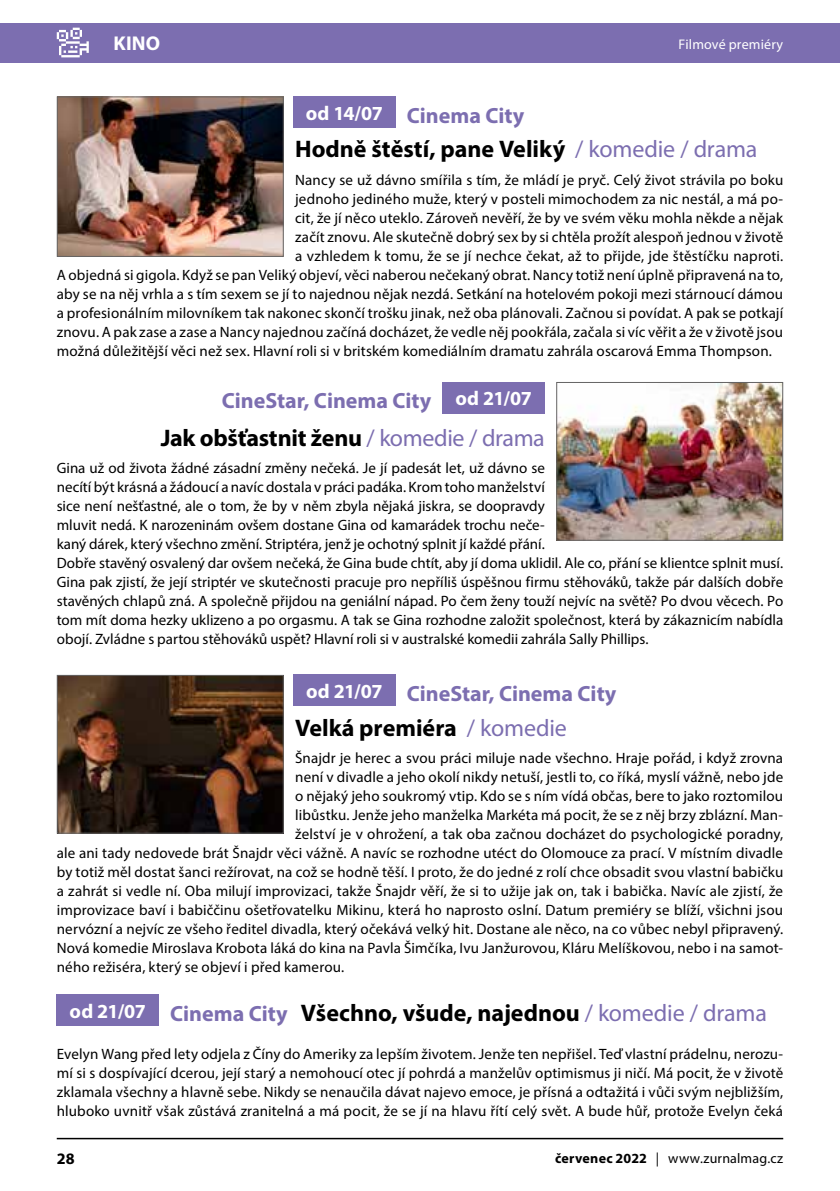
<style>
.page{position:relative;width:840px;height:1191px;background:#fff}
.page>*{position:absolute;margin:0;border:0;box-sizing:border-box;transform-origin:0 0}
.t1{font:700 24px "Myriad Pro";color:#000}
.t2{font:700 22px "Myriad Pro";color:#7c6eb0}
.t3{font:700 20px "Myriad Pro";letter-spacing:-.015em;color:#fff}
.t4{font:700 16px "Myriad Pro";color:#000}
.t5{font:15px/19px "Myriad Pro";letter-spacing:.01em;color:#000;text-align:justify}
.t6{font:14px "Myriad Pro";letter-spacing:.015em;color:#000}
.t7{font:14px "Myriad Pro";letter-spacing:.01em;color:#fff}
.s1{font-weight:400;color:#7c6eb0}
.s2{font-size:22px;color:#7c6eb0}
.s3{font-weight:700}
</style>
<div class="page">
<hr style="left:57px;top:1137px;width:725px;height:2px;background:#000">
<div style="left:0;top:23px;width:839px;height:39px;background:#7c6eb0"></div>
<svg style="left:57px;top:28px;width:32px;height:29px"></svg>
<div style="left:57px;top:994px;width:102px;height:31px;background:#7c6eb0"></div>
<div style="left:293px;top:675px;width:102px;height:31px;background:#7c6eb0"></div>
<img style="left:59px;top:677px;width:222px;height:154px">
<div style="left:57px;top:675px;width:226px;height:158px;border:1px solid #646363"></div>
<div style="left:442px;top:382px;width:102px;height:31px;background:#7c6eb0"></div>
<img style="left:558px;top:384px;width:222px;height:155px">
<div style="left:556px;top:382px;width:226px;height:159px;border:1px solid #646363"></div>
<div style="left:293px;top:96px;width:102px;height:32px;background:#7c6eb0"></div>
<img style="left:59px;top:98px;width:222px;height:157px">
<div style="left:57px;top:96px;width:226px;height:161px;border:1px solid #646363"></div>
<h3 class="t3" style="left:113px;top:30px;width:48px">KINO</h3>
<p class="t7" style="left:678px;top:35px;width:106px">Filmové premiéry</p>
<h3 class="t3" style="left:305px;top:100px;width:79px">od 14/07</h3>
<h2 class="t2" style="left:406px;top:101px;width:119px">Cinema City</h2>
<h1 class="t1" style="left:295px;top:134px;width:463px">Hodně štěstí, pane Veliký <span class="s1">/ komedie / drama</span></h1>
<p class="t5" style="left:295px;top:170px;width:489px">Nancy se už dávno smířila s tím, že mládí je pryč. Celý život strávila po boku</p>
<p class="t5" style="left:295px;top:189px;width:489px">jednoho jediného muže, který v posteli mimochodem za nic nestál, a má po-</p>
<p class="t5" style="left:295px;top:208px;width:489px">cit, že jí něco uteklo. Zároveň nevěří, že by ve svém věku mohla někde a nějak</p>
<p class="t5" style="left:295px;top:227px;width:489px">začít znovu. Ale skutečně dobrý sex by si chtěla prožít alespoň jednou v životě</p>
<p class="t5" style="left:295px;top:246px;width:489px">a vzhledem k tomu, že se jí nechce čekat, až to přijde, jde štěstíčku naproti.</p>
<p class="t5" style="left:57px;top:265px;width:727px">A objedná si gigola. Když se pan Veliký objeví, věci naberou nečekaný obrat. Nancy totiž není úplně připravená na to,</p>
<p class="t5" style="left:57px;top:284px;width:727px">aby se na něj vrhla a s tím sexem se jí to najednou nějak nezdá. Setkání na hotelovém pokoji mezi stárnoucí dámou</p>
<p class="t5" style="left:57px;top:303px;width:727px">a profesionálním milovníkem tak nakonec skončí trošku jinak, než oba plánovali. Začnou si povídat. A pak se potkají</p>
<p class="t5" style="left:57px;top:322px;width:727px">znovu. A pak zase a zase a Nancy najednou začíná docházet, že vedle něj pookřála, začala si víc věřit a že v životě jsou</p>
<p class="t5" style="left:57px;top:341px;width:716px">možná důležitější věci než sex. Hlavní roli si v britském komediálním dramatu zahrála oscarová Emma Thompson.</p>
<h3 class="t3" style="left:455px;top:385px;width:78px">od 21/07</h3>
<h2 class="t2" style="left:222px;top:386px;width:211px">CineStar, Cinema City</h2>
<h1 class="t1" style="left:160px;top:422px;width:385px">Jak obšťastnit ženu <span class="s1">/ komedie / drama</span></h1>
<p class="t5" style="left:57px;top:458px;width:727px;text-align:left">Gina už od života žádné zásadní změny nečeká. Je jí padesát let, už dávno se<br>necítí být krásná a žádoucí a navíc dostala v práci padáka. Krom toho manželství<br>sice není nešťastné, ale o tom, že by v něm zbyla nějaká jiskra, se doopravdy<br>mluvit nedá. K narozeninám ovšem dostane Gina od kamarádek trochu neče-<br>kaný dárek, který všechno změní. Striptéra, jenž je ochotný splnit jí každé přání.<br>Dobře stavěný osvalený dar ovšem nečeká, že Gina bude chtít, aby jí doma uklidil. Ale co, přání se klientce splnit musí.<br>Gina pak zjistí, že její striptér ve skutečnosti pracuje pro nepříliš úspěšnou firmu stěhováků, takže pár dalších dobře stavěných chlapů zná. A společně přijdou na geniální nápad. Po čem ženy touží nejvíc na světě? Po dvou věcech. Po tom mít doma hezky uklizeno a po orgasmu. A tak se Gina rozhodne založit společnost, která by zákaznicím nabídla obojí. Zvládne s partou stěhováků uspět? Hlavní roli si v australské komedii zahrála Sally Phillips.</p>
<h3 class="t3" style="left:306px;top:678px;width:78px">od 21/07</h3>
<h2 class="t2" style="left:406px;top:679px;width:211px">CineStar, Cinema City</h2>
<h1 class="t1" style="left:295px;top:712px;width:273px">Velká premiéra <span class="s1">/ komedie</span></h1>
<p class="t5" style="left:295px;top:748px;width:489px">Šnajdr je herec a svou práci miluje nade všechno. Hraje pořád, i když zrovna</p>
<p class="t5" style="left:295px;top:767px;width:489px">není v divadle a jeho okolí nikdy netuší, jestli to, co říká, myslí vážně, nebo jde</p>
<p class="t5" style="left:295px;top:786px;width:489px">o nějaký jeho soukromý vtip. Kdo se s ním vídá občas, bere to jako roztomilou</p>
<p class="t5" style="left:295px;top:805px;width:489px">libůstku. Jenže jeho manželka Markéta má pocit, že se z něj brzy zblázní. Man-</p>
<p class="t5" style="left:295px;top:824px;width:489px">želství je v ohrožení, a tak oba začnou docházet do psychologické poradny,</p>
<p class="t5" style="left:57px;top:843px;width:727px">ale ani tady nedovede brát Šnajdr věci vážně. A navíc se rozhodne utéct do Olomouce za prací. V místním divadle</p>
<p class="t5" style="left:57px;top:862px;width:727px">by totiž měl dostat šanci režírovat, na což se hodně těší. I proto, že do jedné z rolí chce obsadit svou vlastní babičku</p>
<p class="t5" style="left:57px;top:881px;width:727px">a zahrát si vedle ní. Oba milují improvizaci, takže Šnajdr věří, že si to užije jak on, tak i babička. Navíc ale zjistí, že</p>
<p class="t5" style="left:57px;top:900px;width:727px">improvizace baví i babiččinu ošetřovatelku Mikinu, která ho naprosto oslní. Datum premiéry se blíží, všichni jsou</p>
<p class="t5" style="left:57px;top:919px;width:727px">nervózní a nejvíc ze všeho ředitel divadla, který očekává velký hit. Dostane ale něco, na co vůbec nebyl připravený.</p>
<p class="t5" style="left:57px;top:938px;width:727px">Nová komedie Miroslava Krobota láká do kina na Pavla Šimčíka, Ivu Janžurovou, Kláru Melíškovou, nebo i na samot-</p>
<p class="t5" style="left:57px;top:957px;width:289px">ného režiséra, který se objeví i před kamerou.</p>
<h3 class="t3" style="left:70px;top:997px;width:78px">od 21/07</h3>
<h1 class="t1" style="left:170px;top:997px;width:598px"><span class="s2">Cinema City</span> Všechno, všude, najednou <span class="s1">/ komedie / drama</span></h1>
<p class="t5" style="left:57px;top:1044px;width:727px">Evelyn Wang před lety odjela z Číny do Ameriky za lepším životem. Jenže ten nepřišel. Teď vlastní prádelnu, nerozu&shy;mí si s dospívající dcerou, její starý a nemohoucí otec jí pohrdá a manželův optimismus ji ničí. Má pocit, že v životě zklamala všechny a hlavně sebe. Nikdy se nenaučila dávat najevo emoce, je přísná a odtažitá i vůči svým nejbližším, hluboko uvnitř však zůstává zranitelná a má pocit, že se jí na hlavu řítí celý svět. A bude hůř, protože Evelyn čeká</p>
<p class="t4" style="left:57px;top:1148px;width:19px">28</p>
<p class="t6" style="left:554px;top:1149px;width:229px"><span class="s3">červenec 2022</span> | www.zurnalmag.cz</p>
</div>
